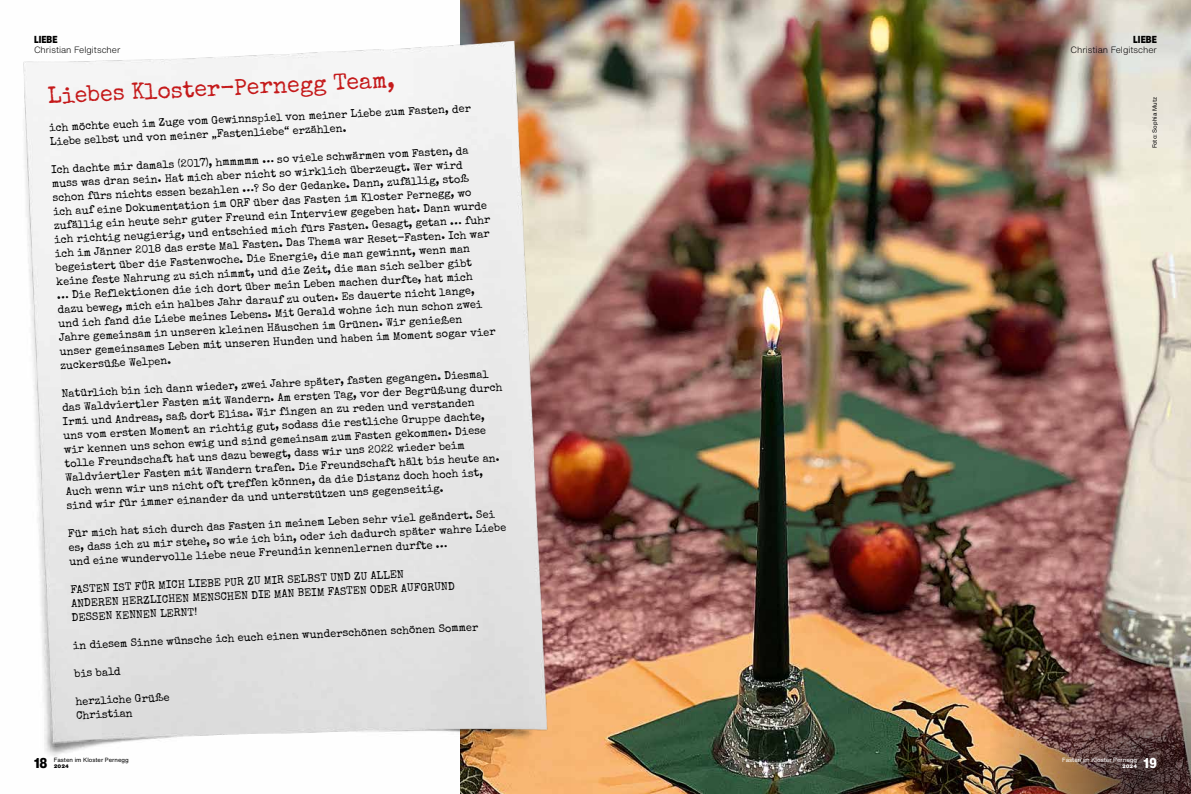
<style>
.page{position:relative;width:1191px;height:794px;background:#fff}
.page>*{position:absolute;margin:0;border:0;box-sizing:border-box;transform-origin:0 0}
.t1{font:23px "Special Elite";color:#c51a1b}
.t2{font:900 condensed 14px "Helvetica Now Text";color:#000}
.t3{font:900 condensed 14px "Helvetica Now Text";color:#fff}
.t4{font:11px/14px "Special Elite";color:#000}
.t5{font:900 condensed 10px "Helvetica Now Text";letter-spacing:.005em;color:#000}
.t6{font:300 9px "Helvetica Now Text";color:#000}
.t7{font:6px "Helvetica Now Text";color:#000}
.t8{font:6px "Helvetica Now Text";color:#fff}
.t9{font:900 5px "Helvetica Now Text";color:#000}
.t10{font:900 5px "Helvetica Now Text";color:#fff}
</style>
<div class="page">
<img style="left:571px;top:0;width:620px;height:794px">
<img style="left:52px;top:0;width:519px;height:794px">
<img style="left:23px;top:19px;width:548px;height:736px">
<img style="left:984px;top:623px;width:207px;height:171px">
<p class="t5" style="left:34px;top:33px;width:25px">LIEBE</p>
<p class="t6" style="left:34px;top:43px;width:88px">Christian Felgitscher</p>
<h1 class="t1" style="left:47px;top:82px;width:349px;rotate:-3deg">Liebes Kloster-Pernegg Team,</h1>
<p class="t4" style="left:49px;top:122px;width:423px;line-height:13.6px;rotate:-3deg">ich möchte euch im Zuge vom Gewinnspiel von meiner Liebe zum Fasten, der<br>Liebe selbst und von meiner „Fastenliebe“ erzählen.</p>
<p class="t4" style="left:50px;top:164px;width:438px;rotate:-3deg">Ich dachte mir damals (2017), hmmmmm … so viele schwärmen vom Fasten, da muss was dran sein. Hat mich aber nicht so wirklich überzeugt. Wer wird schon fürs nichts essen bezahlen …? So der Gedanke. Dann, zufällig, stoß ich auf eine Dokumentation im ORF über das Fasten im Kloster Pernegg, wo zufällig ein heute sehr guter Freund ein Interview gegeben hat. Dann wurde ich richtig neugierig, und entschied mich fürs Fasten. Gesagt, getan … fuhr ich im Jänner 2018 das erste Mal Fasten. Das Thema war Reset-Fasten. Ich war begeistert über die Fastenwoche. Die Energie, die man gewinnt, wenn man keine feste Nahrung zu sich nimmt, und die Zeit, die man sich selber gibt<br>… Die Refl ektionen die ich dort über mein Leben machen durfte, hat mich dazu beweg, mich ein halbes Jahr darauf zu outen. Es dauerte nicht lange, und ich fand die Liebe meines Lebens. Mit Gerald wohne ich nun schon zwei Jahre gemeinsam in unseren kleinen Häuschen im Grünen. Wir genießen unser gemeinsames Leben mit unseren Hunden und haben im Moment sogar vier</p>
<p class="t4" style="left:60px;top:359px;width:113px;rotate:-3deg">zuckersüße Welpen.</p>
<p class="t4" style="left:60px;top:388px;width:443px;rotate:-3deg">Natürlich bin ich dann wieder, zwei Jahre später, fasten gegangen. Diesmal das Waldviertler Fasten mit Wandern. Am ersten Tag, vor der Begrüßung durch Irmi und Andreas, saß dort Elisa. Wir fi ngen an zu reden und verstanden<br>uns vom ersten Moment an richtig gut, sodass die restliche Gruppe dachte, wir kennen uns schon ewig und sind gemeinsam zum Fasten gekommen. Diese tolle Freundschaft hat uns dazu bewegt, dass wir uns 2022 wieder beim Waldviertler Fasten mit Wandern trafen. Die Freundschaft hält bis heute an.<br>Auch wenn wir uns nicht oft treffen können, da die Distanz doch hoch ist, sind wir für immer einander da und unterstützen uns gegenseitig.</p>
<p class="t4" style="left:67px;top:528px;width:440px;rotate:-3deg">Für mich hat sich durch das Fasten in meinem Leben sehr viel geändert. Sei es, dass ich zu mir stehe, so wie ich bin, oder ich dadurch später wahre Liebe und eine wundervolle liebe neue Freundin kennenlernen durfte …</p>
<p class="t4" style="left:70px;top:583px;width:385px;rotate:-3deg">FASTEN IST FÜR MICH LIEBE PUR ZU MIR SELBST UND ZU ALLEN<br>ANDEREN HERZLICHEN MENSCHEN DIE MAN BEIM FASTEN ODER AUFGRUND</p>
<p class="t4" style="left:71px;top:611px;width:127px;rotate:-3deg">DESSEN KENNEN LERNT!</p>
<p class="t4" style="left:73px;top:639px;width:407px;rotate:-3deg">in diesem Sinne wünsche ich euch einen wunderschönen schönen Sommer</p>
<p class="t4" style="left:74px;top:666px;width:48px;rotate:-3deg">bis bald</p>
<p class="t4" style="left:75px;top:694px;width:96px;rotate:-3deg">herzliche Grüße<br>Christian</p>
<p class="t5" style="left:1133px;top:33px;width:25px">LIEBE</p>
<p class="t6" style="left:1070px;top:43px;width:88px">Christian Felgitscher</p>
<p class="t7" style="left:1150px;top:148px;width:53px;rotate:-90deg">Foto: Sophia Mutz</p>
<p class="t2" style="left:34px;top:753px;width:15px">18</p>
<p class="t7" style="left:54px;top:755px;width:76px">Fasten im Kloster Pernegg</p>
<p class="t9" style="left:54px;top:762px;width:17px">2024</p>
<p class="t3" style="left:1143px;top:753px;width:15px">19</p>
<p class="t8" style="left:1062px;top:755px;width:76px">Fasten im Kloster Pernegg</p>
<p class="t10" style="left:1122px;top:762px;width:17px">2024</p>
</div>
